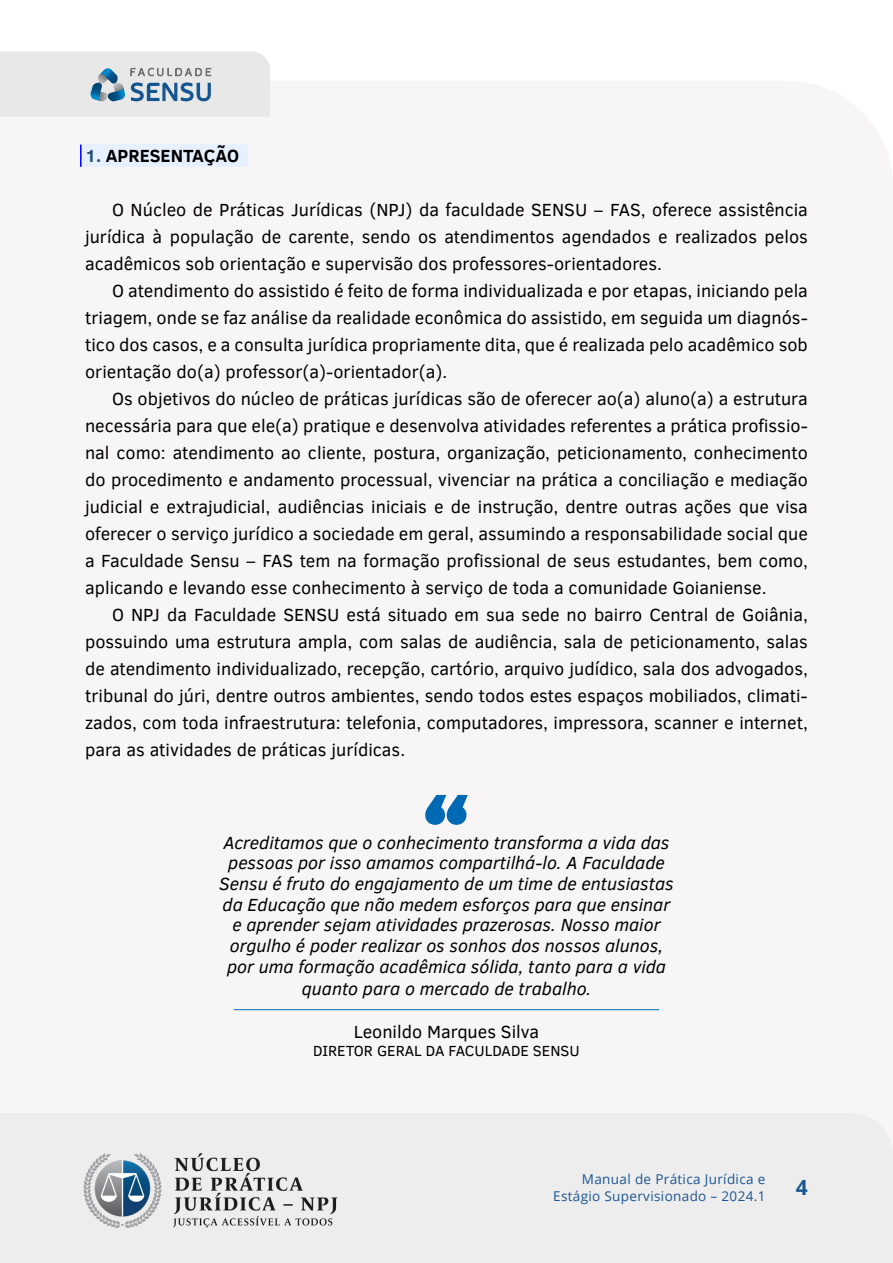
<style>
.page{position:relative;width:893px;height:1263px;background:#fff}
.page>*{position:absolute;margin:0;border:0;box-sizing:border-box;transform-origin:0 0}
.t1{font:700 21px "Open Sans";color:#1b5692}
.t2{font:18px/27px "Clear Sans";color:#000;text-align:justify}
.t3{font:italic 18px/20.7px "Clear Sans";color:#000;text-align:center}
.t4{font:700 18px "Clear Sans";color:#000}
.t5{font:15px "Clear Sans";color:#000}
.t6{font:13.5px/16.5px "Open Sans";letter-spacing:.025em;color:#1b5692;text-align:right}
.s1{color:#1f4e79}
</style>
<div class="page">
<svg style="left:0;top:51px;width:270px;height:66px;background:#d7dce0"></svg>
<div style="left:0;top:1113px;width:893px;height:150px;background:#ededed"></div>
<img style="left:72px;top:1149px;width:277px;height:84px">
<div style="left:81px;top:145px;width:167px;height:22px;background:#e6f0ff"></div>
<hr style="left:80px;top:145px;width:2px;height:22px;background:#00f">
<svg style="left:425px;top:795px;width:43px;height:30px"></svg>
<hr style="left:234px;top:1009px;width:425px;height:1px;background:#0069b4">
<p class="t4" style="left:85px;top:143px;width:156px"><span class="s1">1.</span> APRESENTAÇÃO</p>
<p class="t2" style="left:85px;top:196px;width:724px;text-indent:27px">O Núcleo de Práticas Jurídicas (NPJ) da faculdade SENSU – FAS, oferece assistência jurídica à população de carente, sendo os atendimentos agendados e realizados pelos acadêmicos sob orientação e supervisão dos professores-orientadores.</p>
<p class="t2" style="left:85px;top:277px;width:724px;text-indent:27px">O atendimento do assistido é feito de forma individualizada e por etapas, iniciando pela triagem, onde se faz análise da realidade econômica do assistido, em seguida um diagnós&shy;tico dos casos, e a consulta jurídica propriamente dita, que é realizada pelo acadêmico sob orientação do(a) professor(a)-orientador(a).</p>
<p class="t2" style="left:85px;top:385px;width:724px;text-indent:27px">Os objetivos do núcleo de práticas jurídicas são de oferecer ao(a) aluno(a) a estrutura necessária para que ele(a) pratique e desenvolva atividades referentes a prática profissio&shy;nal como: atendimento ao cliente, postura, organização, peticionamento, conhecimento do procedimento e andamento processual, vivenciar na prática a conciliação e mediação judicial e extrajudicial, audiências iniciais e de instrução, dentre outras ações que visa oferecer o serviço jurídico a sociedade em geral, assumindo a responsabilidade social que a Faculdade Sensu – FAS tem na formação profissional de seus estudantes, bem como, aplicando e levando esse conhecimento à serviço de toda a comunidade Goianiense.</p>
<p class="t2" style="left:85px;top:601px;width:724px;text-indent:27px">O NPJ da Faculdade SENSU está situado em sua sede no bairro Central de Goiânia, possuindo uma estrutura ampla, com salas de audiência, sala de peticionamento, salas de atendimento individualizado, recepção, cartório, arquivo judídico, sala dos advogados, tribunal do júri, dentre outros ambientes, sendo todos estes espaços mobiliados, climati&shy;zados, com toda infraestrutura: telefonia, computadores, impressora, scanner e internet, para as atividades de práticas jurídicas.</p>
<p class="t3" style="left:219px;top:832px;width:456px">Acreditamos que o conhecimento transforma a vida das pessoas por isso amamos compartilhá-lo. A Faculdade Sensu é fruto do engajamento de um time de entusiastas da Educação que não medem esforços para que ensinar e aprender sejam atividades prazerosas. Nosso maior orgulho é poder realizar os sonhos dos nossos alunos, por uma formação acadêmica sólida, tanto para a vida</p>
<p class="t3" style="left:302px;top:978px;width:291px">quanto para o mercado de trabalho.</p>
<p class="t2" style="left:354px;top:1018px;width:187px">Leonildo Marques Silva</p>
<p class="t5" style="left:313px;top:1040px;width:268px">DIRETOR GERAL DA FACULDADE SENSU</p>
<p class="t6" style="left:553px;top:1170px;width:214px">Manual de Prática Jurídica e<br>Estágio Supervisionado – 2024.1</p>
<p class="t1" style="left:796px;top:1173px;width:13px">4</p>
</div>
